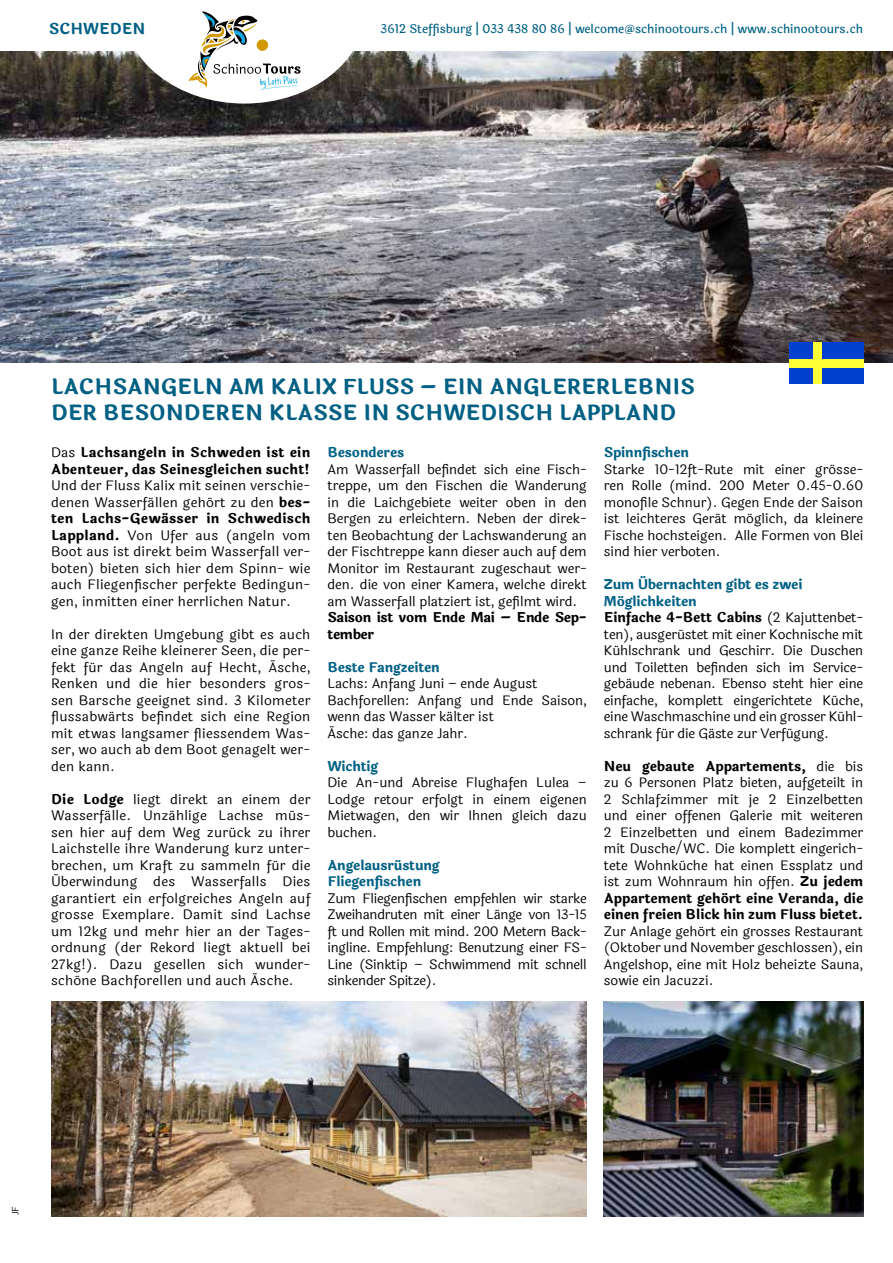
<style>
.page{position:relative;width:893px;height:1263px;background:#fff}
.page>*{position:absolute;margin:0;border:0;box-sizing:border-box;transform-origin:0 0}
.t1{font:700 21px/25.2px "Laila";color:#006084}
.t2{font:700 15px "Laila";color:#006084}
.t3{font:13.5px/16.5px "Laila";color:#000;text-align:justify}
.t4{font:700 13.5px/16.5px "Laila";letter-spacing:-.01em;color:#006084}
.t5{font:700 13.5px/16.5px "Laila";letter-spacing:.02em;color:#000}
.t6{font:700 13.5px/16.5px "Laila";letter-spacing:-.02em;color:#000}
.t7{font:500 12px "Laila";color:#006084}
.t8{font:9px "Laila";color:#000}
.s1{font-weight:400}
.s2{font-weight:700}
.s3{font-weight:700;color:#006084}
</style>
<div class="page">
<img style="left:0;top:51px;width:893px;height:312px">
<img style="left:51px;top:1002px;width:536px;height:214px">
<img style="left:604px;top:1002px;width:259px;height:214px">
<div style="left:789px;top:342px;width:74px;height:41px;background:#0040d1"></div>
<div style="left:813px;top:342px;width:8px;height:41px;background:#ffff36"></div>
<div style="left:789px;top:360px;width:74px;height:8px;background:#ffff36"></div>
<svg style="left:123px;top:11px;width:243px;height:93px"></svg>
<p class="t2" style="left:49px;top:17px;width:98px">SCHWEDEN</p>
<p class="t7" style="left:381px;top:21px;width:484px">3612 Steffisburg | 033 438 80 86 | welcome@schinootours.ch | www.schinootours.ch</p>
<h1 class="t1" style="left:51px;top:375px;width:645px">LACHSANGELN AM KALIX FLUSS – EIN ANGLERERLEBNIS<br>DER BESONDEREN KLASSE IN SCHWEDISCH LAPPLAND</h1>
<p class="t5" style="left:51px;top:445px;width:261px"><span class="s1">Das</span> Lachsangeln in Schweden ist ein<br>Abenteuer, das Seinesgleichen sucht!</p>
<p class="t3" style="left:51px;top:478px;width:261px">Und der Fluss Kalix mit seinen verschie&shy;denen Wasserfällen gehört zu den <span class="s2">bes&shy;ten Lachs-Gewässer in Schwedisch Lappland.</span> Von Ufer aus (angeln vom Boot aus ist direkt beim Wasserfall ver&shy;boten) bieten sich hier dem Spinn- wie auch Fliegenfischer perfekte Bedingun&shy;gen, inmitten einer herrlichen Natur.</p>
<p class="t3" style="left:51px;top:626px;width:261px">In der direkten Umgebung gibt es auch eine ganze Reihe kleinerer Seen, die per&shy;fekt für das Angeln auf Hecht, Äsche, Renken und die hier besonders gros&shy;sen Barsche geeignet sind. 3 Kilometer flussabwärts befindet sich eine Region mit etwas langsamer fliessendem Was&shy;ser, wo auch ab dem Boot genagelt wer&shy;den kann.</p>
<p class="t3" style="left:51px;top:791px;width:261px"><span class="s2">Die Lodge</span> liegt direkt an einem der Wasserfälle. Unzählige Lachse müs&shy;sen hier auf dem Weg zurück zu ihrer Laichstelle ihre Wanderung kurz unter&shy;brechen, um Kraft zu sammeln für die Überwindung des Wasserfalls Dies garantiert ein erfolgreiches Angeln auf grosse Exemplare. Damit sind Lachse um 12kg und mehr hier an der Tages&shy;ordnung (der Rekord liegt aktuell bei 27kg!). Dazu gesellen sich wunder&shy;schöne Bachforellen und auch Äsche.</p>
<p class="t4" style="left:604px;top:445px;width:87px">Spinnfischen</p>
<p class="t3" style="left:604px;top:461px;width:261px">Starke 10-12ft-Rute mit einer grösse&shy;ren Rolle (mind. 200 Meter 0.45-0.60 monofile Schnur). Gegen Ende der Saison ist leichteres Gerät möglich, da kleinere Fische hochsteigen. Alle Formen von Blei sind hier verboten.</p>
<p class="t3" style="left:604px;top:577px;width:261px;text-align:left"><span class="s3">Zum Übernachten gibt es zwei Möglichkeiten<br></span><span class="s2">Einfache 4-Bett Cabins</span> (2 Kajuttenbet&shy;ten), ausgerüstet mit einer Kochnische mit Kühlschrank und Geschirr. Die Duschen und Toiletten befinden sich im Service&shy;gebäude nebenan. Ebenso steht hier eine einfache, komplett eingerichtete Küche, eine Waschmaschine und ein grosser Kühl&shy;schrank für die Gäste zur Verfügung.</p>
<p class="t3" style="left:604px;top:758px;width:261px"><span class="s2">Neu gebaute Appartements,</span> die bis zu 6 Personen Platz bieten, aufgeteilt in 2 Schlafzimmer mit je 2 Einzelbetten und einer offenen Galerie mit weiteren 2 Einzelbetten und einem Badezimmer mit Dusche/WC. Die komplett eingerich&shy;tete Wohnküche hat einen Essplatz und ist zum Wohnraum hin offen. <span class="s2">Zu jedem Appartement gehört eine Veranda, die einen freien Blick hin zum Fluss bietet.</span></p>
<p class="t3" style="left:604px;top:923px;width:261px">Zur Anlage gehört ein grosses Restaurant (Oktober und November geschlossen), ein Angelshop, eine mit Holz beheizte Sauna, sowie ein Jacuzzi.</p>
<p class="t4" style="left:327px;top:445px;width:78px">Besonderes</p>
<p class="t3" style="left:327px;top:461px;width:261px">Am Wasserfall befindet sich eine Fisch&shy;treppe, um den Fischen die Wanderung in die Laichgebiete weiter oben in den Bergen zu erleichtern. Neben der direk&shy;ten Beobachtung der Lachswanderung an der Fischtreppe kann dieser auch auf dem Monitor im Restaurant zugeschaut wer&shy;den. die von einer Kamera, welche direkt am Wasserfall platziert ist, gefilmt wird.</p>
<p class="t6" style="left:327px;top:610px;width:261px">Saison ist vom Ende Mai – Ende Sep&shy;tember</p>
<p class="t4" style="left:327px;top:659px;width:114px">Beste Fangzeiten</p>
<p class="t3" style="left:327px;top:676px;width:261px;text-align:left">Lachs: Anfang Juni – ende August<br>Bachforellen: Anfang und Ende Saison, wenn das Wasser kälter ist<br>Äsche: das ganze Jahr.</p>
<p class="t4" style="left:327px;top:758px;width:52px">Wichtig</p>
<p class="t3" style="left:327px;top:775px;width:261px">Die An-und Abreise Flughafen Lulea – Lodge retour erfolgt in einem eigenen Mietwagen, den wir Ihnen gleich dazu buchen.</p>
<p class="t4" style="left:327px;top:857px;width:114px">Angelausrüstung<br>Fliegenfischen</p>
<p class="t3" style="left:327px;top:890px;width:261px">Zum Fliegenfischen empfehlen wir starke Zweihandruten mit einer Länge von 13-15 ft und Rollen mit mind. 200 Metern Back&shy;ingline. Empfehlung: Benutzung einer FS-Line (Sinktip – Schwimmend mit schnell sinkender Spitze).</p>
<p class="t8" style="left:9px;top:1215px;width:10px;rotate:-90deg">JF</p>
</div>
